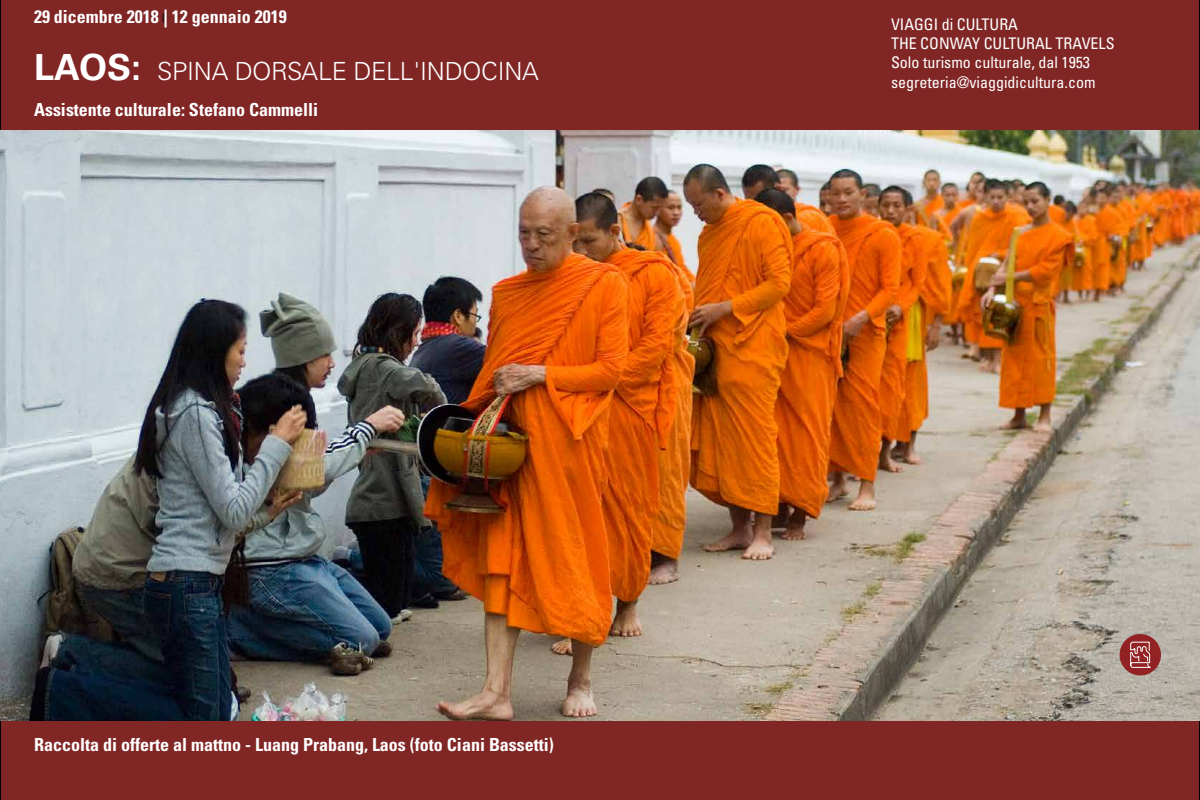
<style>
.page{position:relative;width:1200px;height:800px;background:#802625}
.page>*{position:absolute;margin:0;border:0;box-sizing:border-box;transform-origin:0 0}
.t1{font:300 25px "Univers LT Std";letter-spacing:-.01em;color:#fff}
.t2{font:700 condensed 18px "Univers LT Std";color:#fff}
.t3{font:condensed 16px/19.2px "Univers LT Std";color:#fff}
.s1{font-weight:700;font-size:36px}
</style>
<div class="page">
<img style="left:0;top:130px;width:1200px;height:590px">
<div style="left:1120px;top:634px;width:41px;height:41px;background:#922224;border-radius:50%"></div>
<svg style="left:1130px;top:641px;width:21px;height:27px"></svg>
<p class="t2" style="left:34px;top:5px;width:254px">29 dicembre 2018 | 12 gennaio 2019</p>
<h1 class="t1" style="left:34px;top:56px;width:506px"><span class="s1">LAOS:</span> SPINA DORSALE DELL'INDOCINA</h1>
<p class="t2" style="left:34px;top:99px;width:286px">Assistente culturale: Stefano Cammelli</p>
<p class="t2" style="left:34px;top:734px;width:521px">Raccolta di offerte al mattno - Luang Prabang, Laos (foto Ciani Bassetti)</p>
<p class="t3" style="left:891px;top:15px;width:225px">VIAGGI di CULTURA<br>THE CONWAY CULTURAL TRAVELS<br>Solo turismo culturale, dal 1953 segreteria@viaggidicultura.com</p>
</div>
